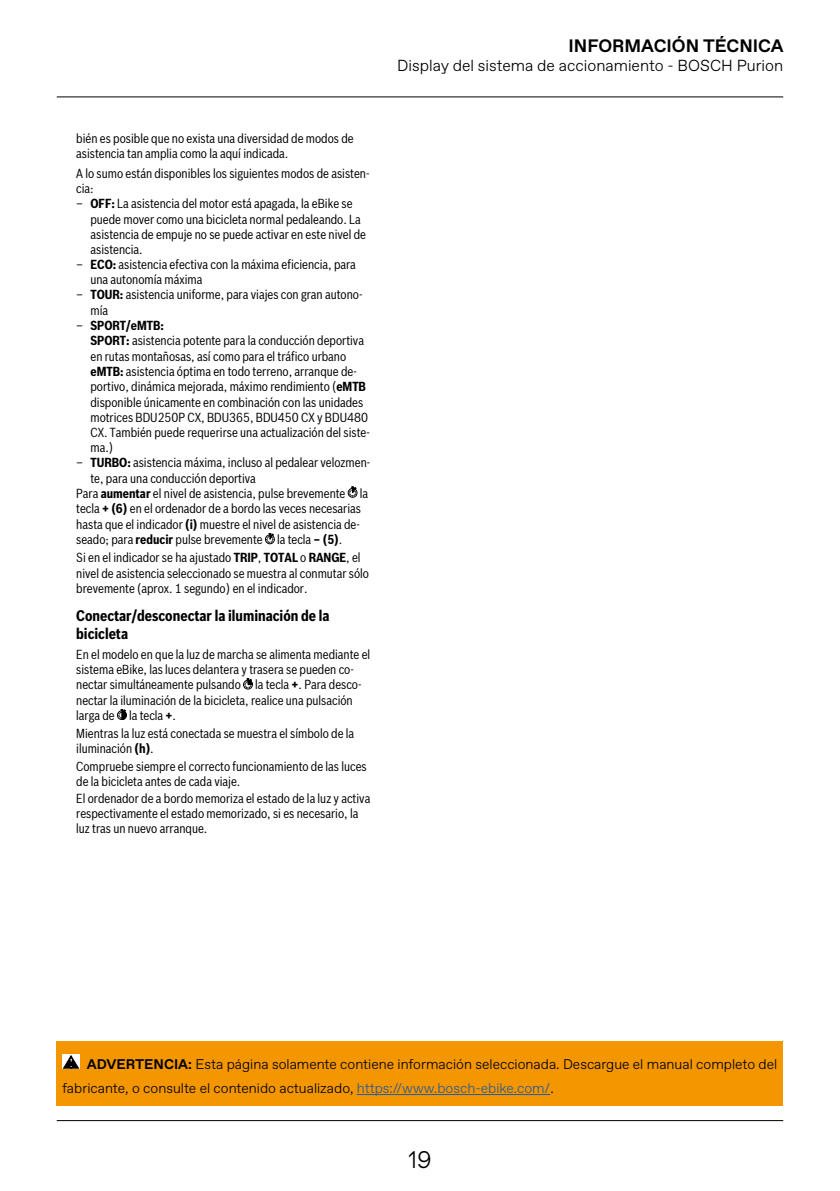
<style>
.page{position:relative;width:840px;height:1191px;background:#fff}
.page>*{position:absolute;margin:0;border:0;box-sizing:border-box;transform-origin:0 0}
.t1{font:300 24px "Favorit";color:#000}
.t2{font:700 18px "Favorit";color:#000}
.t3{font:300 16px "Favorit";color:#000}
.t4{font:700 15px/17.6px "Bosch Sans Cond";color:#000}
.t5{font:300 14px/24px "Favorit";color:#000}
.t6{font:12.8px/15.2px "Bosch Sans Cond";color:#000}
.s1{font-weight:700}
.s2{color:#275b9b}
</style>
<div class="page">
<hr style="left:57px;top:96px;width:725px;height:1px;background:#000">
<hr style="left:57px;top:1120px;width:725px;height:1px;background:#000">
<div style="left:347px;top:488px;width:10px;height:9px;border:1px solid #000;border-radius:50%"></div>
<svg style="left:348px;top:487px;width:8px;height:9px"></svg>
<div style="left:265px;top:534px;width:9px;height:10px;border:1px solid #000;border-radius:50%"></div>
<svg style="left:266px;top:533px;width:7px;height:10px"></svg>
<div style="left:243px;top:680px;width:9px;height:9px;border:1px solid #000;border-radius:50%"></div>
<svg style="left:244px;top:678px;width:8px;height:10px"></svg>
<div style="left:117px;top:710px;width:10px;height:10px;border:1px solid #000;border-radius:50%"></div>
<svg style="left:118px;top:709px;width:8px;height:10px"></svg>
<div style="left:56px;top:1041px;width:726px;height:65px;background:#f49600"></div>
<hr style="left:356px;top:1094px;width:194px;height:1px;background:#275b9b">
<svg style="left:62px;top:1054px;width:18px;height:15px"></svg>
<svg style="left:63px;top:1055px;width:16px;height:13px"></svg>
<h2 class="t2" style="left:568px;top:34px;width:216px">INFORMACIÓN TÉCNICA</h2>
<p class="t6" style="left:76px;top:130px;width:279px">bién es posible que no exista una diversidad de modos de asistencia tan amplia como la aquí indicada.</p>
<p class="t6" style="left:76px;top:165px;width:294px">A lo sumo están disponibles los siguientes modos de asisten&shy;cia:</p>
<p class="t6" style="left:90px;top:195px;width:277px;text-indent:-14px">– <span class="s1">OFF:</span> La asistencia del motor está apagada, la eBike se puede mover como una bicicleta normal pedaleando. La asistencia de empuje no se puede activar en este nivel de asistencia.</p>
<p class="t6" style="left:90px;top:255px;width:267px;text-indent:-14px">– <span class="s1">ECO:</span> asistencia efectiva con la máxima eficiencia, para una autonomía máxima</p>
<p class="t6" style="left:90px;top:286px;width:273px;text-indent:-14px">– <span class="s1">TOUR:</span> asistencia uniforme, para viajes con gran autono&shy;mía</p>
<p class="t6" style="left:90px;top:317px;width:281px;text-indent:-14px">– <span class="s1">SPORT/eMTB:<br>SPORT:</span> asistencia potente para la conducción deportiva en rutas montañosas, así como para el tráfico urbano <span class="s1">eMTB:</span> asistencia óptima en todo terreno, arranque de&shy;portivo, dinámica mejorada, máximo rendimiento (<span class="s1">eMTB </span>disponible únicamente en combinación con las unidades motrices BDU250P CX, BDU365, BDU450 CX y BDU480<br>CX. También puede requerirse una actualización del siste&shy;ma.)</p>
<p class="t6" style="left:76px;top:454px;width:295px">– <span class="s1">TURBO:</span> asistencia máxima, incluso al pedalear velozmen-</p>
<p class="t6" style="left:90px;top:469px;width:167px">te, para una conducción deportiva</p>
<p class="t6" style="left:76px;top:484px;width:293px">Para <span class="s1">aumentar</span> el nivel de asistencia, pulse brevemente la</p>
<p class="t6" style="left:76px;top:500px;width:286px">tecla <span class="s1">+ (6)</span> en el ordenador de a bordo las veces necesarias</p>
<p class="t6" style="left:76px;top:515px;width:285px">hasta que el indicador <span class="s1">(i)</span> muestre el nivel de asistencia de-</p>
<p class="t6" style="left:76px;top:531px;width:267px">seado; para <span class="s1">reducir</span> pulse brevemente la tecla <span class="s1">– (5)</span>.</p>
<p class="t6" style="left:76px;top:549px;width:294px">Si en el indicador se ha ajustado <span class="s1">TRIP</span>, <span class="s1">TOTAL</span> o <span class="s1">RANGE</span>, el nivel de asistencia seleccionado se muestra al conmutar sólo brevemente (aprox. 1 segundo) en el indicador.</p>
<p class="t4" style="left:76px;top:606px;width:255px">Conectar/desconectar la iluminación de la bicicleta</p>
<p class="t6" style="left:76px;top:646px;width:295px">En el modelo en que la luz de marcha se alimenta mediante el sistema eBike, las luces delantera y trasera se pueden co&shy;nectar simultáneamente pulsando la tecla <span class="s1">+</span>. Para desco&shy;nectar la iluminación de la bicicleta, realice una pulsación larga de la tecla <span class="s1">+</span>.</p>
<p class="t6" style="left:76px;top:725px;width:279px">Mientras la luz está conectada se muestra el símbolo de la iluminación <span class="s1">(h)</span>.</p>
<p class="t6" style="left:76px;top:757px;width:292px">Compruebe siempre el correcto funcionamiento de las luces de la bicicleta antes de cada viaje.</p>
<p class="t6" style="left:76px;top:790px;width:295px">El ordenador de a bordo memoriza el estado de la luz y activa respectivamente el estado memorizado, si es necesario, la luz tras un nuevo arranque.</p>
<p class="t3" style="left:397px;top:55px;width:387px">Display del sistema de accionamiento - BOSCH Purion</p>
<p class="t5" style="left:62px;top:1051px;width:716px;text-indent:24px"><span class="s1">ADVERTENCIA:</span> Esta página solamente contiene información seleccionada. Descargue el manual completo del fabricante, o consulte el contenido actualizado, <span class="s2">https://www.bosch-ebike.com/</span>.</p>
<h1 class="t1" style="left:408px;top:1143px;width:25px">19</h1>
</div>
